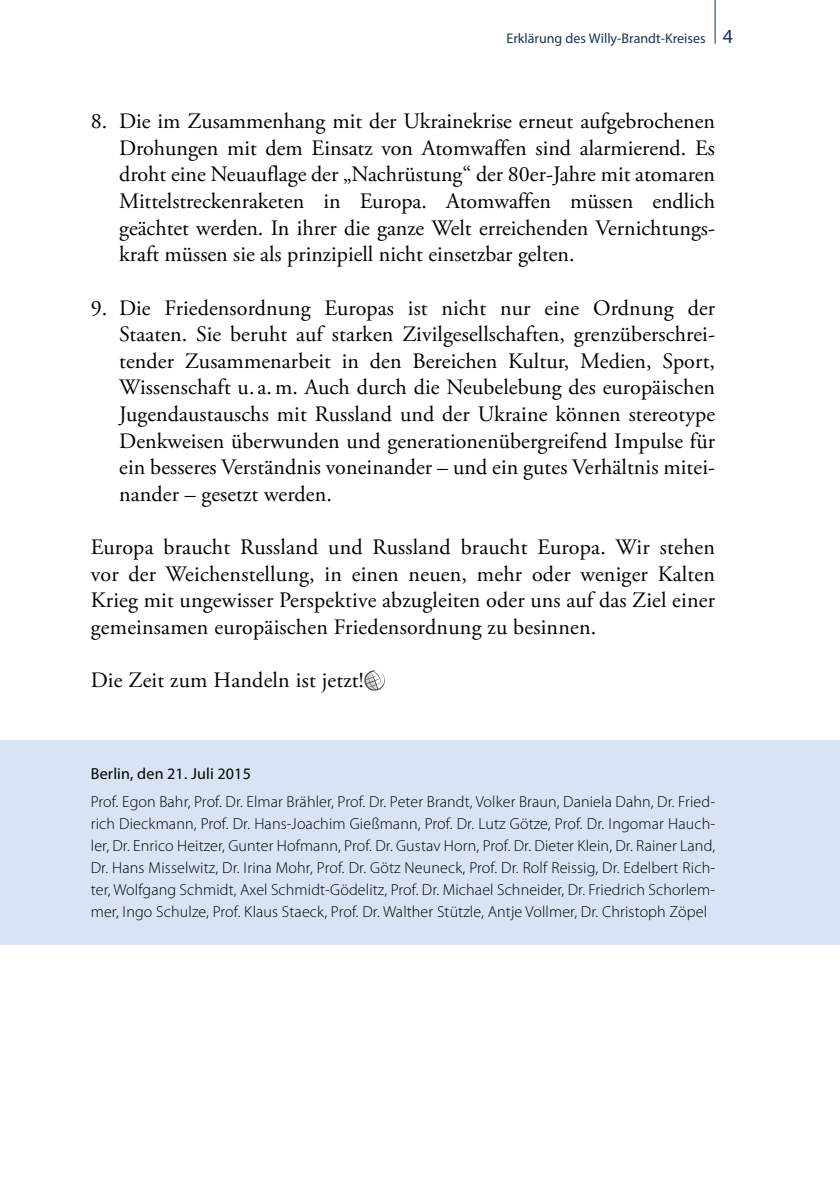
<style>
.page{position:relative;width:840px;height:1191px;background:#fff}
.page>*{position:absolute;margin:0;border:0;box-sizing:border-box;transform-origin:0 0}
.t1{font:22px/26.6px "Adobe Garamond Pro";letter-spacing:.005em;color:#000;text-align:justify}
.t2{font:300 16px/22px "Myriad Pro";letter-spacing:.01em;color:#000;text-align:justify}
.t3{font:16px "Myriad Pro";letter-spacing:.01em;color:#000}
.t4{font:14px "Myriad Pro";color:#16365b}
.s1{font-size:20px}
</style>
<div class="page">
<hr style="left:714px;top:0;width:1px;height:44px;background:#16365b">
<svg style="left:364px;top:670px;width:21px;height:21px"></svg>
<div style="left:0;top:740px;width:839px;height:204px;background:#d8e4f3"></div>
<p class="t4" style="left:506px;top:29px;width:228px">Erklärung des Willy-Brandt-Kreises <span class="s1">4</span></p>
<p class="t1" style="left:119px;top:109px;width:597px;text-indent:-28px">8. Die im Zusammenhang mit der Ukrainekrise erneut aufgebrochenen Drohungen mit dem Einsatz von Atomwaffen sind alarmierend. Es droht eine Neuauflage der „Nachrüstung“ der 80er-Jahre mit atomaren Mittelstreckenraketen in Europa. Atomwaffen müssen endlich geächtet werden. In ihrer die ganze Welt erreichenden Vernichtungs&shy;kraft müssen sie als prinzipiell nicht einsetzbar gelten.</p>
<p class="t1" style="left:119px;top:295px;width:597px;text-indent:-28px">9. Die Friedensordnung Europas ist nicht nur eine Ordnung der Staaten. Sie beruht auf starken Zivilgesellschaften, grenzüberschrei&shy;tender Zusammenarbeit in den Bereichen Kultur, Medien, Sport, Wissenschaft u. a.m. Auch durch die Neubelebung des europäischen Jugendaustauschs mit Russland und der Ukraine können stereotype Denkweisen überwunden und generationenübergreifend Impulse für ein besseres Verständnis voneinander – und ein gutes Verhältnis mitei&shy;nander – gesetzt werden.</p>
<p class="t1" style="left:91px;top:534px;width:625px">Europa braucht Russland und Russland braucht Europa. Wir stehen vor der Weichenstellung, in einen neuen, mehr oder weniger Kalten Krieg mit ungewisser Perspektive abzugleiten oder uns auf das Ziel einer gemeinsamen europäischen Friedensordnung zu besinnen.</p>
<p class="t1" style="left:91px;top:667px;width:274px">Die Zeit zum Handeln ist jetzt!</p>
<p class="t3" style="left:91px;top:764px;width:161px">Berlin, den 21. Juli 2015</p>
<p class="t2" style="left:91px;top:791px;width:625px">Prof. Egon Bahr, Prof. Dr. Elmar Brähler, Prof. Dr. Peter Brandt, Volker Braun, Daniela Dahn, Dr. Fried&shy;rich Dieckmann, Prof. Dr. Hans-Joachim Gießmann, Prof. Dr. Lutz Götze, Prof. Dr. Ingomar Hauch&shy;ler, Dr. Enrico Heitzer, Gunter Hofmann, Prof. Dr. Gustav Horn, Prof. Dr. Dieter Klein, Dr. Rainer Land, Dr. Hans Misselwitz, Dr. Irina Mohr, Prof. Dr. Götz Neuneck, Prof. Dr. Rolf Reissig, Dr. Edelbert Rich&shy;ter, Wolfgang Schmidt, Axel Schmidt-Gödelitz, Prof. Dr. Michael Schneider, Dr. Friedrich Schorlem&shy;mer, Ingo Schulze, Prof. Klaus Staeck, Prof. Dr. Walther Stützle, Antje Vollmer, Dr. Christoph Zöpel</p>
</div>
